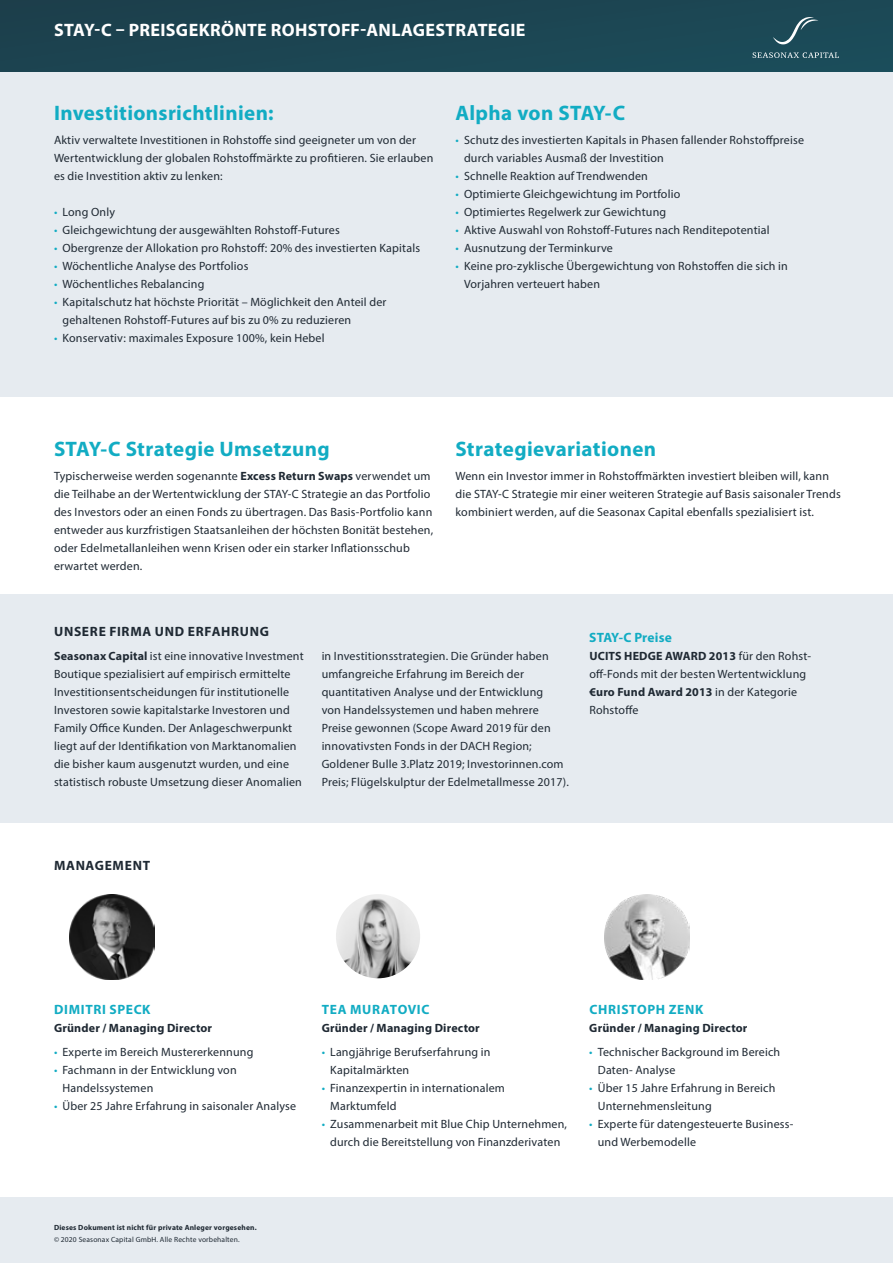
<style>
.page{position:relative;width:893px;height:1263px;background:#fff}
.page>*{position:absolute;margin:0;border:0;box-sizing:border-box;transform-origin:0 0}
.t1{font:700 21px "Myriad Pro";letter-spacing:.015em;color:#12acc3}
.t2{font:700 18px "Myriad Pro";letter-spacing:.015em;color:#fff}
.t3{font:700 13.5px "Myriad Pro";letter-spacing:.045em;color:#12acc3}
.t4{font:700 13.5px "Myriad Pro";letter-spacing:.05em;color:#1f2933}
.t5{font:700 13.5px "Myriad Pro";letter-spacing:.01em;color:#12acc3}
.t6{font:12px/18px "Myriad Pro";letter-spacing:.015em;color:#1f2933}
.t7{font:700 12px "Myriad Pro";letter-spacing:.015em;color:#1f2933}
.t8{font:700 7.5px "Myriad Pro";letter-spacing:.02em;color:#1f2933}
.t9{font:7.5px "Myriad Pro";letter-spacing:.02em;color:#1f2933}
.s1{color:#12acc3}
.s2{font-weight:700}
</style>
<div class="page">
<div style="left:0;top:0;width:893px;height:318px;background:#1c4552"></div>
<div style="left:1px;top:594px;width:892px;height:228px;background:#e6ebf0"></div>
<div style="left:0;top:72px;width:893px;height:324px;background:#e6ebf0"></div>
<div style="left:0;top:1197px;width:893px;height:66px;background:#e6ebf0"></div>
<svg style="left:753px;top:52px;width:86px;height:6px"></svg>
<svg style="left:773px;top:17px;width:45px;height:27px"></svg>
<img style="left:605px;top:894px;width:85px;height:85px">
<img style="left:69px;top:894px;width:85px;height:85px">
<img style="left:336px;top:894px;width:84px;height:84px;border-radius:42px">
<h2 class="t2" style="left:54px;top:18px;width:473px">STAY-C – PREISGEKRÖNTE ROHSTOFF-ANLAGESTRATEGIE</h2>
<h1 class="t1" style="left:54px;top:99px;width:221px">Investitionsrichtlinien:</h1>
<p class="t6" style="left:54px;top:131px;width:381px">Aktiv verwaltete Investitionen in Rohstoffe sind geeigneter um von der<br>Wertentwicklung der globalen Rohstoffmärkte zu profitieren. Sie erlauben es die Investition aktiv zu lenken:</p>
<p class="t6" style="left:54px;top:203px;width:63px"><span class="s1">•</span> Long Only</p>
<p class="t6" style="left:54px;top:221px;width:287px"><span class="s1">•</span> Gleichgewichtung der ausgewählten Rohstoff-Futures</p>
<p class="t6" style="left:54px;top:239px;width:368px"><span class="s1">•</span> Obergrenze der Allokation pro Rohstoff: 20% des investierten Kapitals</p>
<p class="t6" style="left:54px;top:257px;width:196px"><span class="s1">•</span> Wöchentliche Analyse des Portfolios</p>
<p class="t6" style="left:54px;top:275px;width:152px"><span class="s1">•</span> Wöchentliches Rebalancing</p>
<p class="t6" style="left:63px;top:293px;width:325px;text-indent:-9px"><span class="s1">•</span> Kapitalschutz hat höchste Priorität – Möglichkeit den Anteil der gehaltenen Rohstoff-Futures auf bis zu 0% zu reduzieren</p>
<p class="t6" style="left:54px;top:329px;width:272px"><span class="s1">•</span> Konservativ: maximales Exposure 100%, kein Hebel</p>
<h1 class="t1" style="left:455px;top:99px;width:171px">Alpha von STAY-C</h1>
<p class="t6" style="left:464px;top:131px;width:341px;text-indent:-9px"><span class="s1">•</span> Schutz des investierten Kapitals in Phasen fallender Rohstoffpreise durch variables Ausmaß der Investition</p>
<p class="t6" style="left:455px;top:167px;width:194px"><span class="s1">•</span> Schnelle Reaktion auf Trendwenden</p>
<p class="t6" style="left:455px;top:185px;width:226px"><span class="s1">•</span> Optimierte Gleichgewichtung im Portfolio</p>
<p class="t6" style="left:455px;top:203px;width:212px"><span class="s1">•</span> Optimiertes Regelwerk zur Gewichtung</p>
<p class="t6" style="left:455px;top:221px;width:316px"><span class="s1">•</span> Aktive Auswahl von Rohstoff-Futures nach Renditepotential</p>
<p class="t6" style="left:455px;top:239px;width:159px"><span class="s1">•</span> Ausnutzung der Terminkurve</p>
<p class="t6" style="left:464px;top:257px;width:325px;text-indent:-9px"><span class="s1">•</span> Keine pro-zyklische Übergewichtung von Rohstoffen die sich in<br>Vorjahren verteuert haben</p>
<h1 class="t1" style="left:54px;top:435px;width:277px">STAY-C Strategie Umsetzung</h1>
<p class="t6" style="left:54px;top:467px;width:381px">Typischerweise werden sogenannte <span class="s2">Excess Return Swaps</span> verwendet um die Teilhabe an der Wertentwicklung der STAY-C Strategie an das Portfolio des Investors oder an einen Fonds zu übertragen. Das Basis-Portfolio kann entweder aus kurzfristigen Staatsanleihen der höchsten Bonität bestehen, oder Edelmetallanleihen wenn Krisen oder ein starker Inflationsschub erwartet werden.</p>
<h1 class="t1" style="left:455px;top:435px;width:202px">Strategievariationen</h1>
<p class="t6" style="left:455px;top:467px;width:387px">Wenn ein Investor immer in Rohstoffmärkten investiert bleiben will, kann die STAY-C Strategie mir einer weiteren Strategie auf Basis saisonaler Trends kombiniert werden, auf die Seasonax Capital ebenfalls spezialisiert ist.</p>
<p class="t4" style="left:54px;top:623px;width:216px">UNSERE FIRMA UND ERFAHRUNG</p>
<p class="t6" style="left:54px;top:647px;width:251px"><span class="s2">Seasonax Capital</span> ist eine innovative Investment Boutique spezialisiert auf empirisch ermittelte Investitionsentscheidungen für institutionelle Investoren sowie kapitalstarke Investoren und Family Office Kunden. Der Anlageschwerpunkt liegt auf der Identifikation von Marktanomalien die bisher kaum ausgenutzt wurden, und eine statistisch robuste Umsetzung dieser Anomalien</p>
<p class="t6" style="left:322px;top:647px;width:249px">in Investitionsstrategien. Die Gründer haben umfangreiche Erfahrung im Bereich der quantitativen Analyse und der Entwicklung<br>von Handelssystemen und haben mehrere Preise gewonnen (Scope Award 2019 für den innovativsten Fonds in der DACH Region; Goldener Bulle 3.Platz 2019; Investorinnen.com Preis; Flügelskulptur der Edelmetallmesse 2017).</p>
<p class="t5" style="left:589px;top:629px;width:84px">STAY-C Preise</p>
<p class="t6" style="left:589px;top:647px;width:223px"><span class="s2">UCITS HEDGE AWARD 2013</span> für den Rohst&shy;off-Fonds mit der besten Wertentwicklung <span class="s2">€uro Fund Award 2013</span> in der Kategorie<br>Rohstoffe</p>
<p class="t4" style="left:54px;top:857px;width:97px">MANAGEMENT</p>
<p class="t3" style="left:54px;top:1001px;width:98px">DIMITRI SPECK</p>
<p class="t7" style="left:54px;top:1020px;width:160px">Gründer / Managing Director</p>
<p class="t6" style="left:54px;top:1043px;width:201px"><span class="s1">•</span> Experte im Bereich Mustererkennung</p>
<p class="t6" style="left:63px;top:1061px;width:176px;text-indent:-9px"><span class="s1">•</span> Fachmann in der Entwicklung von<br>Handelssystemen</p>
<p class="t6" style="left:54px;top:1097px;width:244px"><span class="s1">•</span> Über 25 Jahre Erfahrung in saisonaler Analyse</p>
<p class="t3" style="left:322px;top:1001px;width:109px">TEA MURATOVIC</p>
<p class="t7" style="left:322px;top:1020px;width:160px">Gründer / Managing Director</p>
<p class="t6" style="left:330px;top:1043px;width:162px;text-indent:-9px"><span class="s1">•</span> Langjährige Berufserfahrung in<br>Kapitalmärkten</p>
<p class="t6" style="left:330px;top:1079px;width:176px;text-indent:-9px"><span class="s1">•</span> Finanzexpertin in internationalem<br>Marktumfeld</p>
<p class="t6" style="left:322px;top:1115px;width:247px;text-align:center"><span class="s1">•</span> Zusammenarbeit mit Blue Chip Unternehmen, durch die Bereitstellung von Finanzderivaten</p>
<p class="t3" style="left:589px;top:1001px;width:116px">CHRISTOPH ZENK</p>
<p class="t7" style="left:589px;top:1020px;width:160px">Gründer / Managing Director</p>
<p class="t6" style="left:598px;top:1043px;width:184px;text-indent:-9px"><span class="s1">•</span> Technischer Background im Bereich<br>Daten- Analyse</p>
<p class="t6" style="left:598px;top:1079px;width:179px;text-indent:-9px"><span class="s1">•</span> Über 15 Jahre Erfahrung in Bereich<br>Unternehmensleitung</p>
<p class="t6" style="left:598px;top:1115px;width:197px;text-indent:-9px"><span class="s1">•</span> Experte für datengesteuerte Business&shy;und Werbemodelle</p>
<p class="t8" style="left:54px;top:1223px;width:204px">Dieses Dokument ist nicht für private Anleger vorgesehen.</p>
<p class="t9" style="left:54px;top:1235px;width:187px">© 2020 Seasonax Capital GmbH. Alle Rechte vorbehalten.</p>
</div>
